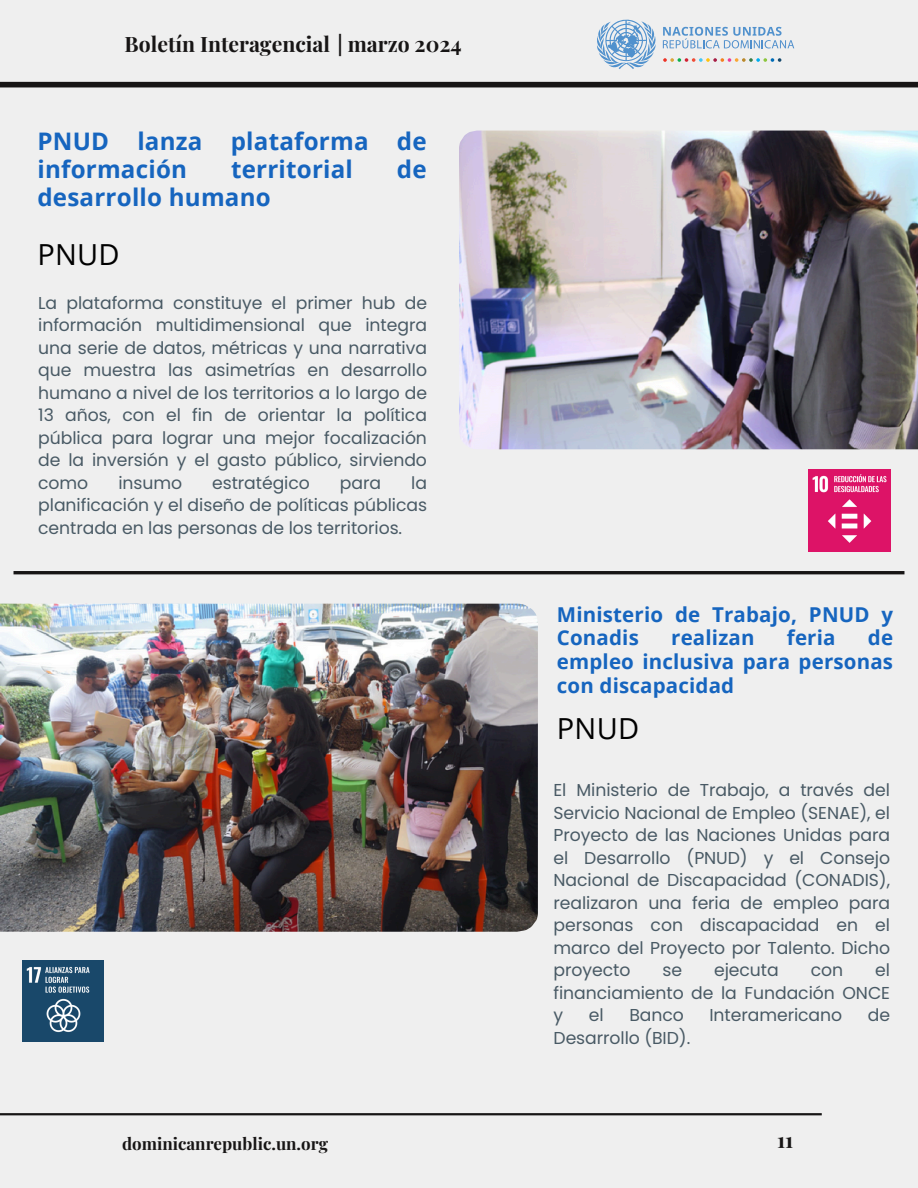
<style>
.page{position:relative;width:918px;height:1188px;background:#efefef}
.page>*{position:absolute;margin:0;border:0;box-sizing:border-box;transform-origin:0 0}
.t1{font:28.95px "Open Sans";letter-spacing:.01em;color:#000}
.t2{font:700 24.15px/28.2px "Open Sans";letter-spacing:.01em;color:#1665bf}
.t3{font:700 21.15px "Playfair Display";color:#171515}
.t4{font:700 20.55px/23.7px "Open Sans";letter-spacing:.01em;color:#1665bf}
.t5{font:17.25px/22.5px "Poppins";letter-spacing:-.005em;color:#495a65;text-align:justify}
.t6{font:700 16.95px "Playfair Display";color:#171515}
</style>
<div class="page">
<div style="left:0;top:82px;width:918px;height:5px;background:#171515"></div>
<svg style="left:597px;top:20px;width:59px;height:49px"></svg>
<svg style="left:663px;top:27px;width:131px;height:21px"></svg>
<svg style="left:663px;top:58px;width:118px;height:4px"></svg>
<img style="left:459px;top:131px;width:459px;height:318px">
<hr style="left:14px;top:571px;width:890px;height:3px;background:#171515">
<img style="left:0;top:604px;width:538px;height:328px">
<img style="left:23px;top:961px;width:81px;height:81px">
<hr style="left:0;top:1113px;width:822px;height:2px;background:#171515">
<img style="left:808px;top:469px;width:82px;height:82px">
<h3 class="t3" style="left:125px;top:29px;width:339px">Boletín Interagencial | marzo 2024</h3>
<h1 class="t2" style="left:37px;top:126px;width:391px">PNUD lanza plataforma de información</h1>
<h1 class="t2" style="left:231px;top:154px;width:123px">territorial</h1>
<h1 class="t2" style="left:397px;top:154px;width:31px">de</h1>
<h1 class="t2" style="left:37px;top:182px;width:235px">desarrollo humano</h1>
<p class="t1" style="left:37px;top:234px;width:84px">PNUD</p>
<p class="t5" style="left:38px;top:292px;width:390px">La plataforma constituye el primer hub de información multidimensional que integra una serie de datos, métricas y una narrativa que muestra las asimetrías en desarrollo humano a nivel de los territorios a lo largo de 13 años, con el fin de orientar la política pública para lograr una mejor focalización de la inversión y el gasto público, sirviendo como</p>
<p class="t5" style="left:118px;top:472px;width:65px">insumo</p>
<p class="t5" style="left:212px;top:472px;width:99px">estratégico</p>
<p class="t5" style="left:340px;top:472px;width:43px">para</p>
<p class="t5" style="left:38px;top:472px;width:390px;text-indent:373px">la planificación y el diseño de políticas públicas centrada en las personas de los territorios.</p>
<p class="t4" style="left:557px;top:602px;width:338px">Ministerio de Trabajo, PNUD y<br>Conadis</p>
<p class="t4" style="left:671px;top:625px;width:85px">realizan</p>
<p class="t4" style="left:787px;top:625px;width:50px">feria</p>
<p class="t4" style="left:557px;top:625px;width:338px;text-align:justify;text-indent:311px">de empleo inclusiva para personas con discapacidad</p>
<p class="t1" style="left:557px;top:708px;width:84px">PNUD</p>
<p class="t5" style="left:554px;top:779px;width:338px">El Ministerio de Trabajo, a través del Servicio Nacional de Empleo (SENAE), el Proyecto de las Naciones Unidas para el Desarrollo (PNUD) y el Consejo Nacional de Discapacidad (CONADIS), realizaron una feria de empleo para personas con discapacidad en el marco del Proyecto por Talento. Dicho proyecto</p>
<p class="t5" style="left:662px;top:959px;width:21px">se</p>
<p class="t5" style="left:714px;top:959px;width:66px">ejecuta</p>
<p class="t5" style="left:811px;top:959px;width:34px">con</p>
<p class="t5" style="left:554px;top:959px;width:338px;text-indent:322px">el financiamiento de la Fundación ONCE y</p>
<p class="t5" style="left:589px;top:1004px;width:16px">el</p>
<p class="t5" style="left:629px;top:1004px;width:56px">Banco</p>
<p class="t5" style="left:709px;top:1004px;width:134px">Interamericano</p>
<p class="t5" style="left:868px;top:1004px;width:24px">de</p>
<p class="t5" style="left:554px;top:1027px;width:138px">Desarrollo (BID).</p>
<p class="t6" style="left:122px;top:1132px;width:208px">dominicanrepublic.un.org</p>
<h4 class="t3" style="left:777px;top:1125px;width:18px">11</h4>
</div>
